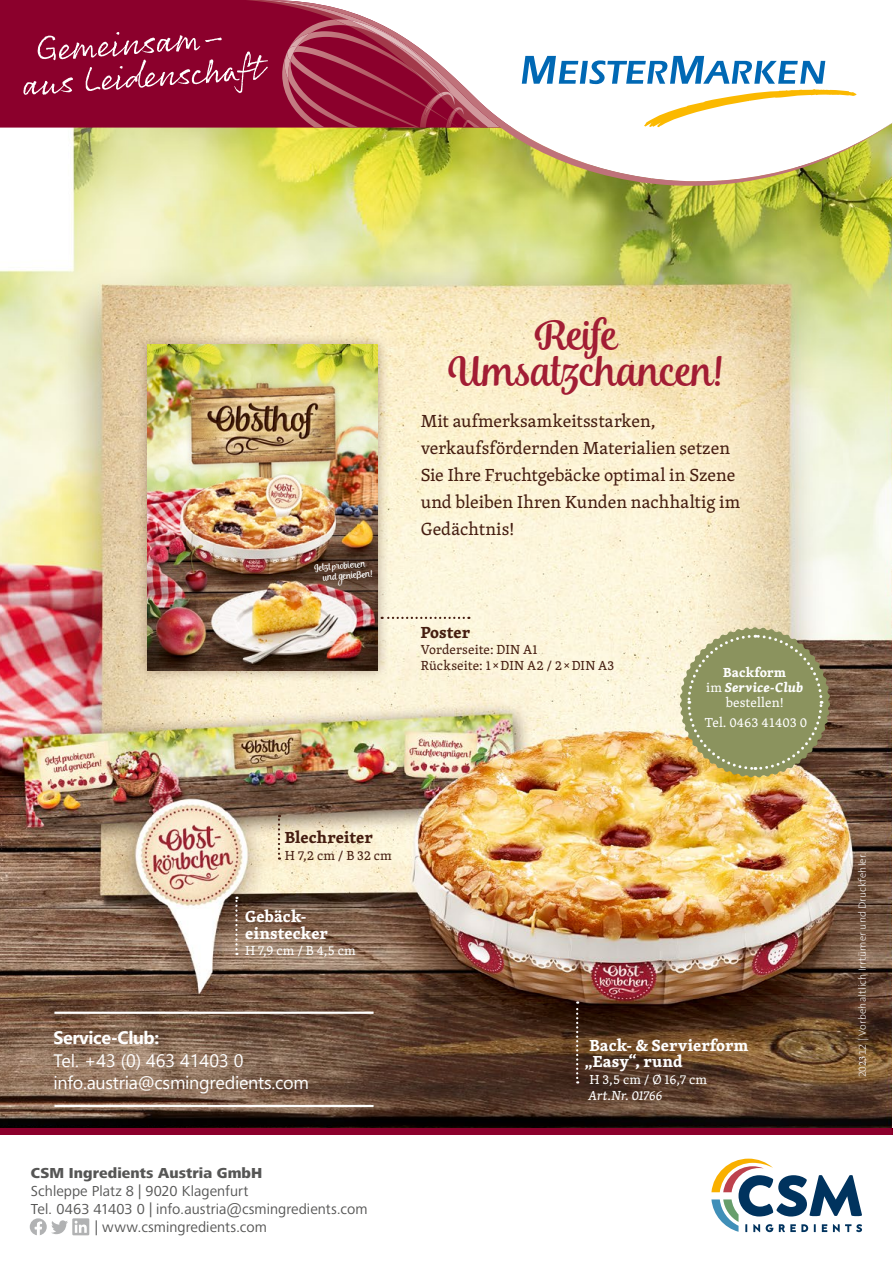
<style>
.page{position:relative;width:893px;height:1263px;background:#fff}
.page>*{position:absolute;margin:0;border:0;box-sizing:border-box;transform-origin:0 0}
.t1{font:42.75px/36.3px "Andalusia Script";color:#a21d34;text-align:center}
.t2{font:18px/27px "Skolar PE";color:#451d10}
.t3{font:18px/22.5px "Segoe UI";letter-spacing:-.015em;color:#fff}
.t4{font:700 18px "Segoe UI";letter-spacing:-.025em;color:#fff}
.t5{font:700 16.5px/16.8px "Skolar PE";letter-spacing:.005em;color:#fff}
.t6{font:700 16.5px "Skolar PE";color:#451d10}
.t7{font:15px "Frutiger Next";letter-spacing:.005em;color:#565655}
.t8{font:800 15px "Frutiger Next";letter-spacing:.005em;color:#565655}
.t9{font:13.5px/15px "Skolar PE";letter-spacing:.005em;color:#fff;text-align:center}
.t10{font:13.5px/16.2px "Skolar PE";letter-spacing:.015em;color:#451d10}
.t11{font:13.5px "Skolar PE";letter-spacing:-.015em;color:#fff}
.t12{font:italic 13.5px "Skolar PE";letter-spacing:.005em;color:#fff}
.t13{font:200 10.5px "The Sans C5";letter-spacing:.01em;color:#fff}
.t14{font:9.6px/10.5px "Andalusia";color:#fff}
.s1{font-weight:700}
.s2{font-weight:700;font-style:italic}
.s3{font-family:"Minion Pro";font-weight:400}
</style>
<div class="page">
<img style="left:0;top:186px;width:891px;height:942px">
<div style="left:136px;top:333px;width:253px;height:349px;background:#451d10;opacity:.4"></div>
<img style="left:147px;top:345px;width:230px;height:325px">
<svg style="left:278px;top:815px;width:2px;height:45px"></svg>
<svg style="left:382px;top:617px;width:87px;height:2px"></svg>
<svg style="left:235px;top:897px;width:3px;height:58px"></svg>
<svg style="left:576px;top:1001px;width:2px;height:82px"></svg>
<hr style="left:54px;top:1011px;width:320px;height:3px;background:#fff">
<hr style="left:54px;top:1105px;width:320px;height:2px;background:#fff">
<div style="left:0;top:1128px;width:893px;height:7px;background:#8b002c"></div>
<svg style="left:679px;top:627px;width:151px;height:151px"></svg>
<svg style="left:0;top:0;width:267px;height:186px"></svg>
<svg style="left:267px;top:55px;width:625px;height:131px"></svg>
<svg style="left:23px;top:0;width:477px;height:128px"></svg>
<svg style="left:522px;top:56px;width:334px;height:71px"></svg>
<div style="left:72px;top:1218px;width:17px;height:17px;background:#b1b2b3"></div>
<svg style="left:30px;top:1218px;width:38px;height:17px"></svg>
<svg style="left:75px;top:1221px;width:12px;height:12px"></svg>
<svg style="left:711px;top:1158px;width:151px;height:74px"></svg>
<p class="t14" style="left:322px;top:562px;width:51px;text-indent:-7px;rotate:-5deg">Jetzt probieren und genießen!</p>
<h1 class="t1" style="left:449px;top:317px;width:275px">Reife<br>Umsatzchancen!</h1>
<p class="t2" style="left:421px;top:407px;width:321px">Mit aufmerksamkeitsstarken, verkaufsfördernden Materialien setzen<br>Sie Ihre Fruchtgebäcke optimal in Szene und bleiben Ihren Kunden nachhaltig im<br>Gedächtnis!</p>
<p class="t6" style="left:421px;top:619px;width:51px">Poster</p>
<p class="t10" style="left:421px;top:641px;width:195px">Vorderseite: DIN A1<br>Rückseite: 1 × DIN A2 / 2 × DIN A3</p>
<p class="t9" style="left:706px;top:665px;width:99px"><span class="s1">Backform<br></span>im <span class="s2">Service-Club </span>bestellen!</p>
<p class="t11" style="left:705px;top:712px;width:104px">Tel. 0463 41403 0</p>
<p class="t6" style="left:285px;top:824px;width:89px">Blechreiter</p>
<p class="t10" style="left:285px;top:846px;width:108px">H 7,2 cm / B 32 cm</p>
<p class="t5" style="left:245px;top:907px;width:84px">Gebäck&shy;einstecker</p>
<p class="t9" style="left:245px;top:943px;width:112px">H 7,9 cm / B 4,5 cm</p>
<p class="t4" style="left:53px;top:1021px;width:107px">Service-Club:</p>
<p class="t3" style="left:53px;top:1047px;width:257px">Tel. +43 (0) 463 41403 0 info.austria@csmingredients.com</p>
<p class="t8" style="left:31px;top:1164px;width:233px">CSM Ingredients Austria GmbH</p>
<p class="t7" style="left:31px;top:1182px;width:219px">Schleppe Platz 8 | 9020 Klagenfurt</p>
<p class="t7" style="left:31px;top:1200px;width:338px">Tel. 0463 41403 0 | info.austria@csmingredients.com</p>
<p class="t7" style="left:95px;top:1218px;width:173px">| www.csmingredients.com</p>
<p class="t5" style="left:585px;top:1036px;width:165px">Back- &amp; Servierform „Easy“, rund</p>
<p class="t9" style="left:589px;top:1071px;width:119px">H 3,5 cm / Ø 16,7 cm</p>
<p class="t12" style="left:589px;top:1085px;width:75px">Art.Nr. 01766</p>
<p class="t13" style="left:856px;top:1077px;width:227px;rotate:-90deg">20<span class="s3">23</span>12 | Vorbehaltlich Irrtümer und Druckfehler.</p>
</div>
